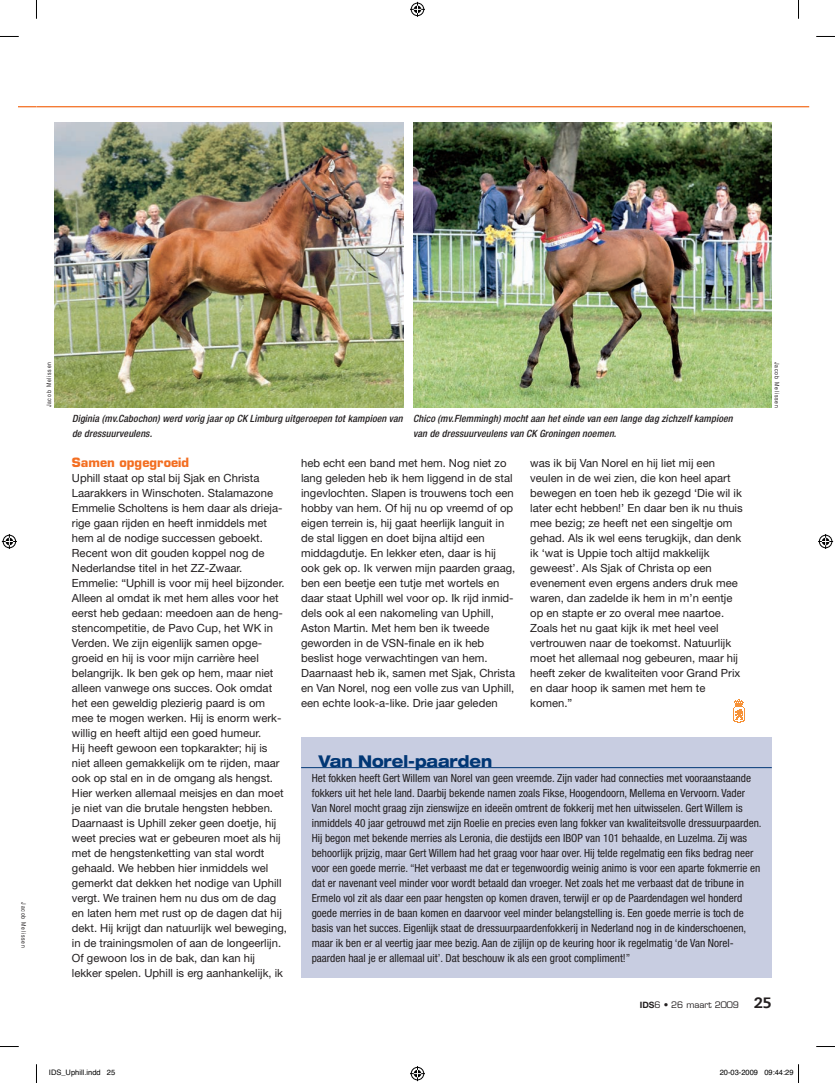
<style>
.page{position:relative;width:835px;height:1083px;background:#fff}
.page>*{position:absolute;margin:0;border:0;box-sizing:border-box;transform-origin:0 0}
.t1{font:800 expanded 16.25px "Helvetica Neue LT Std";letter-spacing:-.005em;color:#013775;scale:.88 1}
.t2{font:700 12.5px "Eurostile LT Std";color:#f36e21}
.t3{font:11.25px/15px "Helvetica Neue LT Std";color:#231f20}
.t4{font:condensed 11.25px/15px "Helvetica Neue LT Std";color:#231f20}
.t5{font:italic 500 condensed 10px/15px "Helvetica Neue LT Std";letter-spacing:.01em;color:#231f20}
.t6{font:8.75px "Eurostile LT Std";color:#231f20}
.t7{font:7.5px "Helvetica";color:#000}
.t8{font:6.25px "Helvetica Neue LT Std";letter-spacing:.16em;color:#231f20;scale:.8 1}
.s1{font-family:"Helvetica Neue LT Std";font-weight:700}
.s2{font-family:"Caecilia LT Std";font-weight:800;font-size:15px}
</style>
<div class="page">
<div style="left:301px;top:737px;width:471px;height:240px;background:#c8cde1"></div>
<hr style="left:301px;top:767px;width:471px;height:1px;background:#013775">
<img style="left:54px;top:122px;width:349px;height:285px">
<img style="left:413px;top:123px;width:359px;height:284px">
<svg style="left:733px;top:699px;width:12px;height:24px"></svg>
<svg style="left:19px;top:106px;width:17px;height:1px"></svg>
<hr style="left:37px;top:106px;width:772px;height:1px;background:#f36e21">
<svg style="left:0;top:36px;width:19px;height:1px"></svg>
<svg style="left:816px;top:36px;width:19px;height:1px"></svg>
<svg style="left:0;top:1046px;width:19px;height:1px"></svg>
<svg style="left:816px;top:1046px;width:19px;height:1px"></svg>
<svg style="left:36px;top:0;width:1px;height:19px"></svg>
<svg style="left:36px;top:1064px;width:1px;height:19px"></svg>
<svg style="left:798px;top:0;width:1px;height:19px"></svg>
<svg style="left:410px;top:2px;width:15px;height:15px"></svg>
<svg style="left:410px;top:1066px;width:15px;height:15px"></svg>
<svg style="left:2px;top:534px;width:15px;height:15px"></svg>
<svg style="left:818px;top:534px;width:15px;height:15px"></svg>
<svg style="left:798px;top:1064px;width:1px;height:19px"></svg>
<p class="t8" style="left:27px;top:902px;width:58px;rotate:90deg">Jacob Melissen</p>
<p class="t8" style="left:45px;top:407px;width:58px;rotate:-90deg">Jacob Melissen</p>
<p class="t5" style="left:72px;top:411px;width:332px">Diginia (mv.Cabochon) werd vorig jaar op CK Limburg uitgeroepen tot kampioen van de dressuurveulens.</p>
<p class="t5" style="left:413px;top:411px;width:321px">Chico (mv.Flemmingh) mocht aan het einde van een lange dag zichzelf kampioen van de dressuurveulens van CK Groningen noemen.</p>
<p class="t2" style="left:72px;top:455px;width:119px">Samen opgegroeid</p>
<p class="t3" style="left:72px;top:471px;width:216px">Uphill staat op stal bij Sjak en Christa Laarakkers in Winschoten. Stalamazone Emmelie Scholtens is hem daar als drieja&shy;rige gaan rijden en heeft inmiddels met hem al de nodige successen geboekt.<br>Recent won dit gouden koppel nog de Nederlandse titel in het ZZ-Zwaar.<br>Emmelie: “Uphill is voor mij heel bijzonder.<br>Alleen al omdat ik met hem alles voor het eerst heb gedaan: meedoen aan de heng&shy;stencompetitie, de Pavo Cup, het WK in Verden. We zijn eigenlijk samen opge&shy;groeid en hij is voor mijn carrière heel belangrijk. Ik ben gek op hem, maar niet alleen vanwege ons succes. Ook omdat het een geweldig plezierig paard is om mee te mogen werken. Hij is enorm werk&shy;willig en heeft altijd een goed humeur.<br>Hij heeft gewoon een topkarakter; hij is niet alleen gemakkelijk om te rijden, maar ook op stal en in de omgang als hengst.<br>Hier werken allemaal meisjes en dan moet je niet van die brutale hengsten hebben.<br>Daarnaast is Uphill zeker geen doetje, hij weet precies wat er gebeuren moet als hij met de hengstenketting van stal wordt gehaald. We hebben hier inmiddels wel gemerkt dat dekken het nodige van Uphill vergt. We trainen hem nu dus om de dag en laten hem met rust op de dagen dat hij dekt. Hij krijgt dan natuurlijk wel beweging, in de trainingsmolen of aan de longeerlijn.<br>Of gewoon los in de bak, dan kan hij lekker spelen. Uphill is erg aanhankelijk, ik</p>
<p class="t3" style="left:301px;top:456px;width:216px">heb echt een band met hem. Nog niet zo lang geleden heb ik hem liggend in de stal ingevlochten. Slapen is trouwens toch een hobby van hem. Of hij nu op vreemd of op eigen terrein is, hij gaat heerlijk languit in de stal liggen en doet bijna altijd een middagdutje. En lekker eten, daar is hij ook gek op. Ik verwen mijn paarden graag, ben een beetje een tutje met wortels en daar staat Uphill wel voor op. Ik rijd inmid&shy;dels ook al een nakomeling van Uphill, Aston Martin. Met hem ben ik tweede geworden in de VSN-finale en ik heb beslist hoge verwachtingen van hem.<br>Daarnaast heb ik, samen met Sjak, Christa en Van Norel, nog een volle zus van Uphill, een echte look-a-like. Drie jaar geleden</p>
<p class="t3" style="left:530px;top:456px;width:214px">was ik bij Van Norel en hij liet mij een veulen in de wei zien, die kon heel apart bewegen en toen heb ik gezegd ‘Die wil ik later echt hebben!’ En daar ben ik nu thuis mee bezig; ze heeft net een singeltje om gehad. Als ik wel eens terugkijk, dan denk ik ‘wat is Uppie toch altijd makkelijk geweest’. Als Sjak of Christa op een evenement even ergens anders druk mee waren, dan zadelde ik hem in m’n eentje op en stapte er zo overal mee naartoe.<br>Zoals het nu gaat kijk ik met heel veel vertrouwen naar de toekomst. Natuurlijk moet het allemaal nog gebeuren, maar hij heeft zeker de kwaliteiten voor Grand Prix en daar hoop ik samen met hem te komen.”</p>
<p class="t1" style="left:319px;top:751px;width:198px">Van Norel-paarden</p>
<p class="t4" style="left:312px;top:771px;width:451px">Het fokken heeft Gert Willem van Norel van geen vreemde. Zijn vader had connecties met vooraanstaande fokkers uit het hele land. Daarbij bekende namen zoals Fikse, Hoogendoorn, Mellema en Vervoorn. Vader Van Norel mocht graag zijn zienswijze en ideeën omtrent de fokkerij met hen uitwisselen. Gert Willem is inmiddels 40 jaar getrouwd met zijn Roelie en precies even lang fokker van kwaliteitsvolle dressuurpaarden.<br>Hij begon met bekende merries als Leronia, die destijds een IBOP van 101 behaalde, en Luzelma. Zij was behoorlijk prijzig, maar Gert Willem had het graag voor haar over. Hij telde regelmatig een fiks bedrag neer voor een goede merrie. “Het verbaast me dat er tegenwoordig weinig animo is voor een aparte fokmerrie en dat er navenant veel minder voor wordt betaald dan vroeger. Net zoals het me verbaast dat de tribune in Ermelo vol zit als daar een paar hengsten op komen draven, terwijl er op de Paardendagen wel honderd goede merries in de baan komen en daarvoor veel minder belangstelling is. Een goede merrie is toch de basis van het succes. Eigenlijk staat de dressuurpaardenfokkerij in Nederland nog in de kinderschoenen, maar ik ben er al veertig jaar mee bezig. Aan de zijlijn op de keuring hoor ik regelmatig ‘de Van Norel&shy;paarden haal je er allemaal uit’. Dat beschouw ik als een groot compliment!”</p>
<p class="t8" style="left:781px;top:362px;width:58px;rotate:90deg">Jacob Melissen</p>
<p class="t6" style="left:640px;top:999px;width:133px"><span class="s1">IDS</span>6 • 26 maart 2009 <span class="s2">25</span></p>
<p class="t7" style="left:49px;top:1066px;width:68px">IDS_Uphill.indd 25</p>
<p class="t7" style="left:720px;top:1066px;width:75px">20-03-2009 09:44:29</p>
</div>
